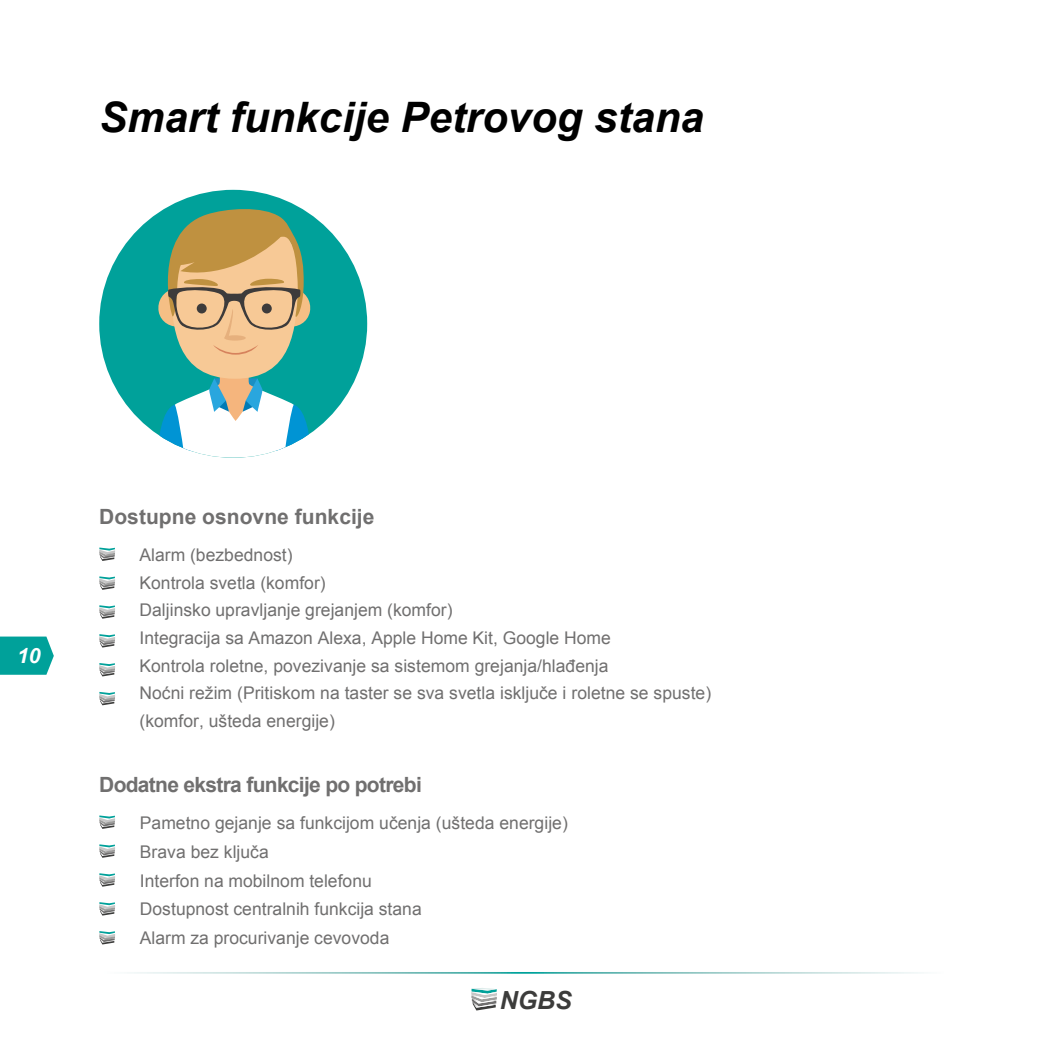
<style>
.page{position:relative;width:1042px;height:1042px;background:#fff}
.page>*{position:absolute;margin:0;border:0;box-sizing:border-box;transform-origin:0 0}
.t1{font:italic 700 42px "Arial";color:#000}
.t2{font:italic 700 25.03px "Arial";color:#3c3c3b}
.t3{font:700 21px "Arial";letter-spacing:-.035em;color:#706f6f}
.t4{font:700 21px "Arial";color:#706f6f}
.t5{font:italic 700 21px "Arial";color:#fff}
.t6{font:17.5px/27.7px "Arial";color:#706f6f}
</style>
<div class="page">
<svg style="left:471px;top:988px;width:26px;height:22px"></svg>
<svg style="left:0;top:636px;width:54px;height:39px;background:#17a9a3"></svg>
<svg style="left:99px;top:547px;width:16px;height:14px"></svg>
<svg style="left:99px;top:576px;width:16px;height:14px"></svg>
<svg style="left:99px;top:605px;width:16px;height:14px"></svg>
<svg style="left:99px;top:634px;width:16px;height:13px"></svg>
<svg style="left:99px;top:663px;width:16px;height:13px"></svg>
<svg style="left:99px;top:692px;width:16px;height:13px"></svg>
<svg style="left:99px;top:815px;width:16px;height:14px"></svg>
<svg style="left:99px;top:844px;width:16px;height:14px"></svg>
<svg style="left:99px;top:873px;width:16px;height:13px"></svg>
<svg style="left:99px;top:902px;width:16px;height:13px"></svg>
<svg style="left:99px;top:931px;width:16px;height:13px"></svg>
<div style="left:99px;top:190px;width:268px;height:268px;background:#00a19a;border-radius:50%"></div>
<svg style="left:151px;top:205px;width:161px;height:253px"></svg>
<h1 class="t1" style="left:99px;top:90px;width:606px">Smart funkcije Petrovog stana</h1>
<p class="t5" style="left:17px;top:642px;width:25px">10</p>
<p class="t4" style="left:99px;top:502px;width:277px">Dostupne osnovne funkcije</p>
<p class="t6" style="left:139px;top:541px;width:573px">Alarm (bezbednost)<br>Kontrola svetla (komfor)<br>Daljinsko upravljanje grejanjem (komfor)<br>Integracija sa Amazon Alexa, Apple Home Kit, Google Home<br>Kontrola roletne, povezivanje sa sistemom grejanja/hlađenja<br>Noćni režim (Pritiskom na taster se sva svetla isključe i roletne se spuste) (komfor, ušteda energije)</p>
<p class="t3" style="left:99px;top:770px;width:324px">Dodatne ekstra funkcije po potrebi</p>
<p class="t6" style="left:140px;top:809px;width:429px;line-height:28.7px">Pametno gejanje sa funkcijom učenja (ušteda energije)<br>Brava bez ključa<br>Interfon na mobilnom telefonu<br>Dostupnost centralnih funkcija stana<br>Alarm za procurivanje cevovoda</p>
<h2 class="t2" style="left:500px;top:983px;width:74px">NGBS</h2>
</div>
